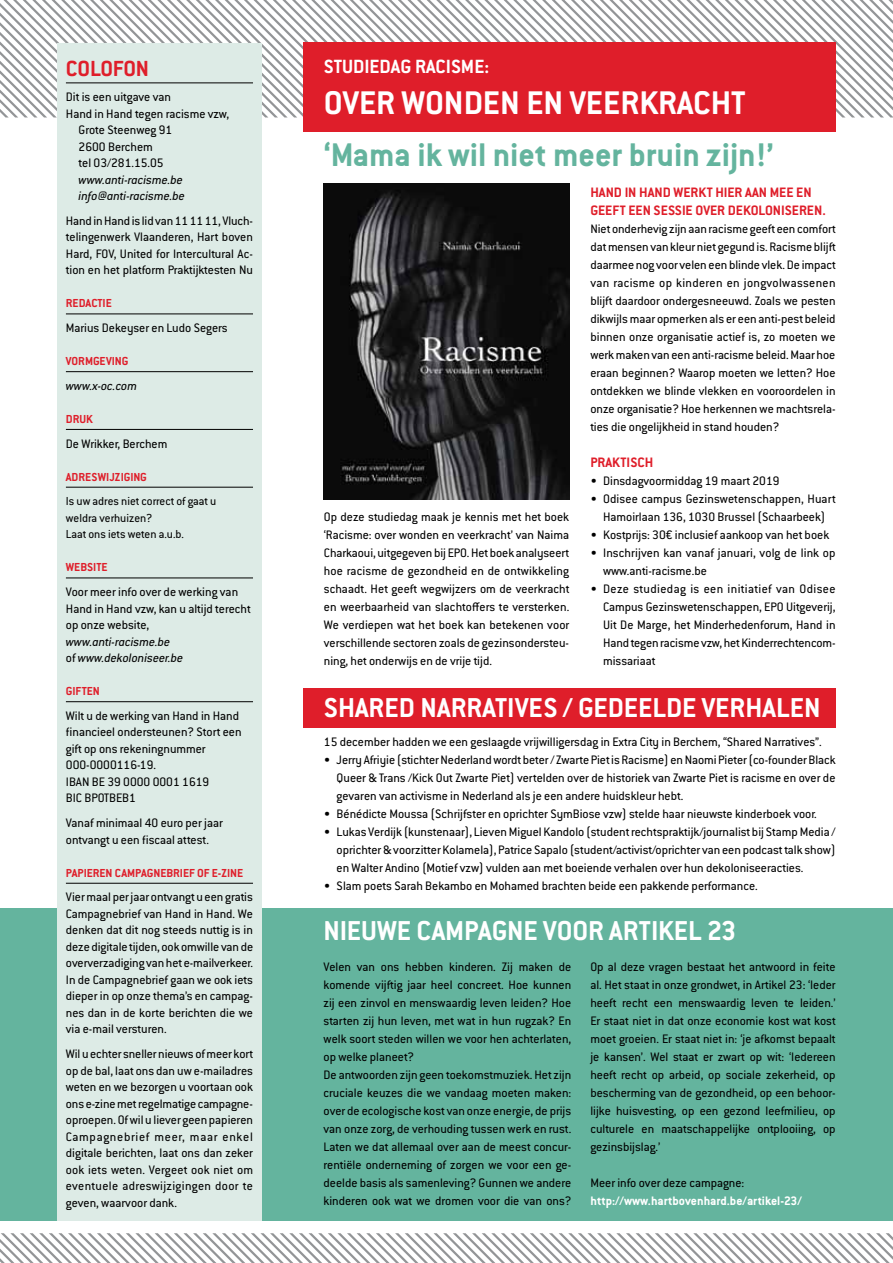
<style>
.page{position:relative;width:893px;height:1263px;background:#fff}
.page>*{position:absolute;margin:0;border:0;box-sizing:border-box;transform-origin:0 0}
.t1{font:700 36px "Conduit ITC Std";color:#64b49e}
.t2{font:700 36px "Conduit ITC Std";color:#fff}
.t3{font:700 30px "Conduit ITC Std";color:#fff}
.t4{font:700 24px "Conduit ITC Std";color:#df1e2a}
.t5{font:700 21px "Conduit ITC Std";color:#fff}
.t6{font:700 15px/18px "Conduit ITC Std";color:#df1e2a}
.t7{font:13.5px/18px "Conduit ITC Std";color:#000;text-align:justify}
.t8{font:italic 13.5px/16.5px "Conduit ITC Std";color:#000}
.t9{font:700 13.5px "Conduit ITC Std";color:#fff}
.t10{font:700 12.75px "Conduit ITC Std";color:#df1e2a}
.t11{font:12.75px/16.5px "Conduit ITC Std";color:#000}
.s1{font-style:normal}
</style>
<div class="page">
<div style="left:0;top:908px;width:893px;height:312px;background:#64b49e"></div>
<svg style="left:0;top:0;width:893px;height:117px"></svg>
<svg style="left:0;top:1233px;width:893px;height:30px"></svg>
<div style="left:57px;top:43px;width:204px;height:1177px;background:#ddebe6"></div>
<hr style="left:66px;top:82px;width:187px;height:1px;background:#000">
<hr style="left:66px;top:313px;width:187px;height:1px;background:#000">
<hr style="left:66px;top:371px;width:187px;height:1px;background:#000">
<hr style="left:66px;top:429px;width:187px;height:1px;background:#000">
<hr style="left:66px;top:487px;width:187px;height:1px;background:#000">
<hr style="left:66px;top:577px;width:187px;height:1px;background:#000">
<hr style="left:66px;top:701px;width:187px;height:1px;background:#000">
<hr style="left:66px;top:883px;width:187px;height:1px;background:#000">
<div style="left:303px;top:43px;width:533px;height:89px;background:#df1e2a"></div>
<img style="left:324px;top:183px;width:245px;height:317px">
<div style="left:303px;top:688px;width:533px;height:39px;background:#df1e2a"></div>
<h3 class="t4" style="left:66px;top:54px;width:85px">COLOFON</h3>
<p class="t7" style="left:66px;top:88px;width:107px">Dit is een uitgave van</p>
<p class="t7" style="left:66px;top:104px;width:165px">Hand in Hand tegen racisme vzw,</p>
<p class="t7" style="left:79px;top:120px;width:95px">Grote Steenweg 91</p>
<p class="t7" style="left:79px;top:137px;width:76px">2600 Berchem</p>
<p class="t7" style="left:79px;top:153px;width:87px">tel 03/281.15.05</p>
<p class="t8" style="left:79px;top:171px;width:108px">www.anti-racisme.be info@anti-racisme.be</p>
<p class="t7" style="left:66px;top:212px;width:189px;line-height:16.5px">Hand in Hand is lid van 11 11 11, Vluch&shy;telingenwerk Vlaanderen, Hart boven Hard, FOV, United for Intercultural Ac&shy;tion en het platform Praktijktesten Nu</p>
<p class="t10" style="left:66px;top:296px;width:47px">REDACTIE</p>
<p class="t7" style="left:66px;top:319px;width:163px">Marius Dekeyser en Ludo Segers</p>
<p class="t10" style="left:66px;top:353px;width:64px">VORMGEVING</p>
<p class="t8" style="left:66px;top:377px;width:73px">www.x-oc.com</p>
<p class="t10" style="left:66px;top:411px;width:28px">DRUK</p>
<p class="t7" style="left:66px;top:434px;width:103px">De Wrikker, Berchem</p>
<p class="t10" style="left:66px;top:469px;width:83px">ADRESWIJZIGING</p>
<p class="t11" style="left:66px;top:493px;width:152px">Is uw adres niet correct of gaat u weldra verhuizen?<br>Laat ons iets weten a.u.b.</p>
<p class="t10" style="left:66px;top:560px;width:43px">WEBSITE</p>
<p class="t7" style="left:66px;top:583px;width:186px;line-height:16.5px;text-align:left">Voor meer info over de werking van<br>Hand in Hand vzw, kan u altijd terecht op onze website,</p>
<p class="t8" style="left:66px;top:633px;width:119px">www.anti-racisme.be <span class="s1">of</span> www.dekoloniseer.be</p>
<p class="t10" style="left:66px;top:683px;width:36px">GIFTEN</p>
<p class="t7" style="left:66px;top:707px;width:177px;line-height:16.5px;text-align:left">Wilt u de werking van Hand in Hand financieel ondersteunen? Stort een gift op ons rekeningnummer<br>000-0000116-19.<br>IBAN BE 39 0000 0001 1619<br>BIC BPOTBEB1</p>
<p class="t7" style="left:66px;top:814px;width:158px;line-height:16.5px">Vanaf minimaal 40 euro per jaar ontvangt u een fiscaal attest.</p>
<p class="t10" style="left:66px;top:865px;width:179px">PAPIEREN CAMPAGNEBRIEF OF E-ZINE</p>
<p class="t7" style="left:66px;top:889px;width:189px;line-height:16.5px">Vier maal per jaar ontvangt u een gratis Campagnebrief van Hand in Hand. We denken dat dit nog steeds nuttig is in deze digitale tijden, ook omwille van de oververzadiging van het e-mailverkeer.<br>In de Campagnebrief gaan we ook iets dieper in op onze thema’s en campag&shy;nes dan in de korte berichten die we via e-mail versturen.</p>
<p class="t7" style="left:66px;top:1045px;width:189px;line-height:16.5px">Wil u echter sneller nieuws of meer kort op de bal, laat ons dan uw e-mailadres weten en we bezorgen u voortaan ook ons e-zine met regelmatige campagne&shy;oproepen. Of wil u liever geen papieren Campagnebrief meer, maar enkel digitale berichten, laat ons dan zeker ook iets weten. Vergeet ook niet om eventuele adreswijzigingen door te geven, waarvoor dank.</p>
<h3 class="t5" style="left:324px;top:54px;width:133px">STUDIEDAG RACISME</h3>
<h3 class="t5" style="left:484px;top:54px;width:6px">:</h3>
<h1 class="t2" style="left:324px;top:81px;width:265px">OVER WONDEN EN VEERKRA</h1>
<h1 class="t2" style="left:693px;top:81px;width:35px">CHT</h1>
<h1 class="t1" style="left:324px;top:133px;width:451px">‘MAMA IK WIL NIET MEER BRUIN ZIJN!’</h1>
<p class="t7" style="left:324px;top:507px;width:247px">Op deze studiedag maak je kennis met het boek ‘Racisme: over wonden en veerkracht’ van Naima Charkaoui, uitgegeven bij EPO. Het boek analyseert hoe racisme de gezondheid en de ontwikkeling schaadt. Het geeft wegwijzers om de veerkracht en weerbaarheid van slachtoffers te versterken.<br>We verdiepen wat het boek kan betekenen voor verschillende sectoren zoals de gezinsondersteu&shy;ning, het onderwijs en de vrije tijd.</p>
<p class="t6" style="left:590px;top:182px;width:237px">HAND IN HAND WERKT HIER AAN MEE EN<br>GEEFT EEN SESSIE OVER DEKOLONISEREN.</p>
<p class="t7" style="left:590px;top:219px;width:247px">Niet onderhevig zijn aan racisme geeft een comfort dat mensen van kleur niet gegund is. Racisme blijft daarmee nog voor velen een blinde vlek. De impact van racisme op kinderen en jongvolwassenen blijft daardoor ondergesneeuwd. Zoals we pesten dikwijls maar opmerken als er een anti-pest beleid binnen onze organisatie actief is, zo moeten we werk maken van een anti-racisme beleid. Maar hoe eraan beginnen? Waarop moeten we letten? Hoe ontdekken we blinde vlekken en vooroordelen in onze organisatie? Hoe herkennen we machtsrela&shy;ties die ongelijkheid in stand houden?</p>
<p class="t6" style="left:590px;top:452px;width:65px">PRAKTISCH</p>
<p class="t7" style="left:590px;top:471px;width:191px">• Dinsdagvoormiddag 19 maart 2019</p>
<p class="t7" style="left:590px;top:489px;width:247px;text-align:center">• Odisee campus Gezinswetenschappen, Huart<br>Hamoirlaan 136, 1030 Brussel (Schaarbeek)</p>
<p class="t7" style="left:590px;top:525px;width:240px">• Kostprijs: 30€ inclusief aankoop van het boek</p>
<p class="t7" style="left:603px;top:543px;width:234px;text-indent:-13px">• Inschrijven kan vanaf januari, volg de link op www.anti-racisme.be</p>
<p class="t7" style="left:603px;top:579px;width:234px;text-indent:-13px">• Deze studiedag is een initiatief van Odisee Campus Gezinswetenschappen, EPO Uitgeverij, Uit De Marge, het Minderhedenforum, Hand in Hand tegen racisme vzw, het Kinderrechtencom&shy;missariaat</p>
<h2 class="t3" style="left:324px;top:690px;width:16px">SHARE</h2>
<h2 class="t3" style="left:399px;top:690px;width:36px">D NARRATIVES</h2>
<h2 class="t3" style="left:563px;top:690px;width:155px">/ GEDEELDE VERHA</h2>
<h2 class="t3" style="left:776px;top:690px;width:29px">LEN</h2>
<p class="t7" style="left:324px;top:732px;width:499px">15 december hadden we een geslaagde vrijwilligersdag in Extra City in Berchem, “Shared Narratives”.</p>
<p class="t7" style="left:337px;top:750px;width:500px;text-indent:-13px">• Jerry Afriyie (stichterNederlandwordt beter/ Zwarte PietisRacisme) enNaomi Pieter(co-founderBlack Queer &amp; Trans /Kick Out Zwarte Piet) vertelden over de historiek van Zwarte Piet is racisme en over de gevaren van activisme in Nederland als je een andere huidskleur hebt.</p>
<p class="t7" style="left:324px;top:804px;width:494px">• Bénédicte Moussa (Schrijfster en oprichter SymBiose vzw) stelde haar nieuwste kinderboek voor.</p>
<p class="t7" style="left:337px;top:822px;width:500px;text-indent:-13px">• Lukas Verdijk (kunstenaar), LievenMiguel Kandolo (studentrechtspraktijk/journalist bij StampMedia / oprichter &amp; voorzitter Kolamela), Patrice Sapalo (student/activist/oprichter van een podcast talk show) en Walter Andino (Motief vzw) vulden aan met boeiende verhalen over hun dekoloniseeracties.</p>
<p class="t7" style="left:324px;top:876px;width:435px">• Slam poets Sarah Bekambo en Mohamed brachten beide een pakkende performance.</p>
<h2 class="t3" style="left:324px;top:912px;width:171px">NIEUWE CAM PAGNE</h2>
<h2 class="t3" style="left:543px;top:912px;width:81px">VOOR ARTIKE</h2>
<h2 class="t3" style="left:688px;top:912px;width:50px">L 23</h2>
<p class="t7" style="left:324px;top:957px;width:249px;text-align:left">Velen van ons hebben kinderen. Zij maken de komende vijftig jaar heel concreet. Hoe kunnen zij een zinvol en menswaardig leven leiden? Hoe starten zij hun leven, met wat in hun rugzak? En welk soort steden willen we voor hen achterlaten, op welke planeet?<br>De antwoorden zijn geen toekomstmuziek. Het zijn cruciale keuzes die we vandaag moeten maken: over de ecologische kost van onze energie, de prijs van onze zorg, de verhouding tussen werk en rust.<br>Laten we dat allemaal over aan de meest concur&shy;rentiële onderneming of zorgen we voor een ge&shy;deelde basis als samenleving? Gunnen we andere kinderen ook wat we dromen voor die van ons?</p>
<p class="t7" style="left:590px;top:957px;width:247px">Op al deze vragen bestaat het antwoord in feite al. Het staat in onze grondwet, in Artikel 23: ‘Ieder heeft recht een menswaardig leven te leiden.’ Er staat niet in dat onze economie kost wat kost moet groeien. Er staat niet in: ‘je afkomst bepaalt je kansen’. Wel staat er zwart op wit: ‘Iedereen heeft recht op arbeid, op sociale zekerheid, op bescherming van de gezondheid, op een behoor&shy;lijke huisvesting, op een gezond leefmilieu, op culturele en maatschappelijke ontplooiing, op gezinsbijslag.’</p>
<p class="t7" style="left:590px;top:1173px;width:155px">Meer info over deze campagne:</p>
<p class="t9" style="left:590px;top:1192px;width:213px">HTTP://WWW.HARTBOVENHARD.BE/ARTIKEL-23/</p>
</div>
